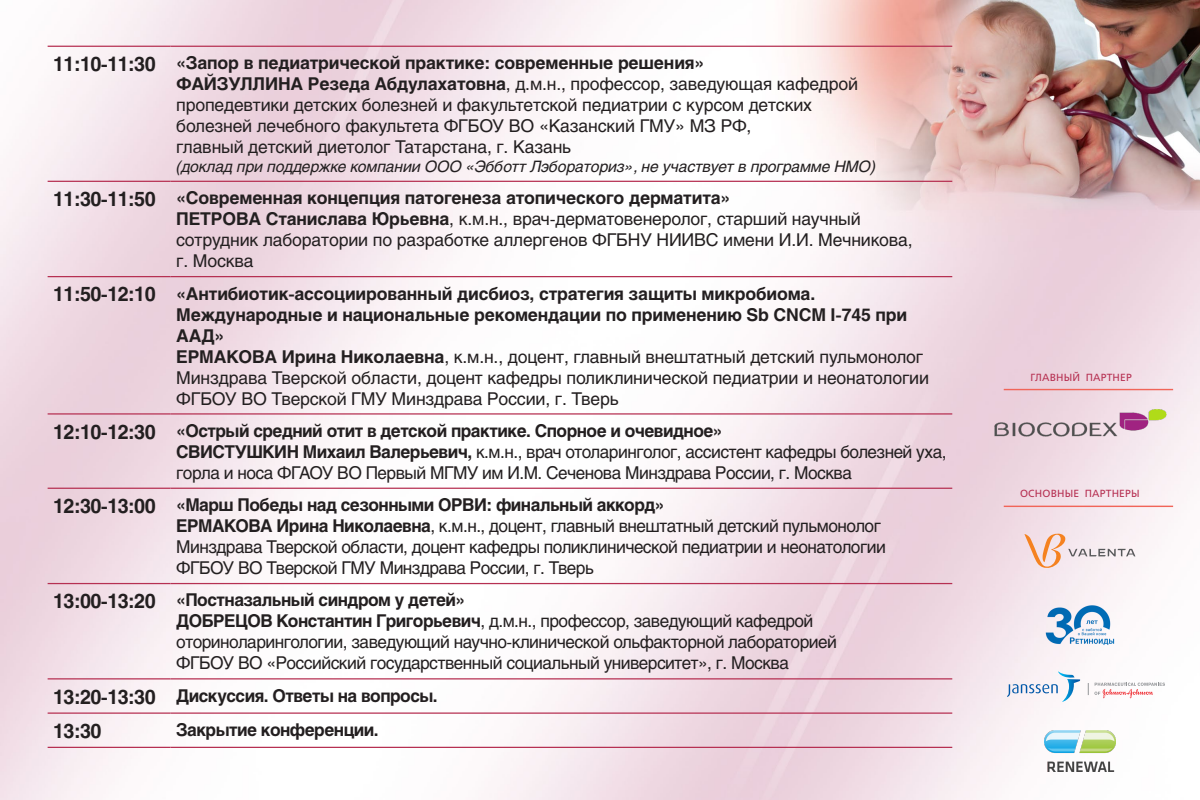
<style>
.page{position:relative;width:1200px;height:800px;background:#fff}
.page>*{position:absolute;margin:0;border:0;box-sizing:border-box;transform-origin:0 0}
.t1{font:700 20px "Helios C";letter-spacing:-.03em;color:#231f20}
.t2{font:17.5px/21px "Helios C";letter-spacing:-.01em;color:#231f20}
.t3{font:17.5px/21px "Helios C";letter-spacing:-.03em;color:#231f20}
.t4{font:700 17.5px/21px "Helios C";letter-spacing:-.01em;color:#231f20}
.t5{font:700 17.5px "Helios C";letter-spacing:-.03em;color:#231f20}
.t6{font:italic 15.62px "Helios C";letter-spacing:-.01em;color:#231f20}
.t7{font:10.31px "Free Set C";letter-spacing:.02em;color:#b63052}
.s1{font-weight:700}
</style>
<div class="page">
<img style="left:0;top:0;width:1200px;height:800px">
<hr style="left:1004px;top:389px;width:169px;height:1px;background:#f16559">
<hr style="left:1004px;top:506px;width:169px;height:1px;background:#f16559">
<img style="left:993px;top:408px;width:173px;height:33px">
<svg style="left:1024px;top:534px;width:111px;height:34px"></svg>
<img style="left:1041px;top:601px;width:78px;height:47px">
<img style="left:1058px;top:671px;width:22px;height:31px">
<svg style="left:1007px;top:684px;width:51px;height:13px"></svg>
<svg style="left:1088px;top:683px;width:77px;height:15px"></svg>
<img style="left:1045px;top:730px;width:70px;height:42px">
<hr style="left:48px;top:46px;width:123px;height:1px;background:#b63052">
<hr style="left:171px;top:46px;width:781px;height:1px;background:#b63052">
<hr style="left:48px;top:181px;width:123px;height:1px;background:#b63052">
<hr style="left:171px;top:181px;width:781px;height:1px;background:#b63052">
<hr style="left:48px;top:276px;width:123px;height:1px;background:#b63052">
<hr style="left:171px;top:276px;width:781px;height:1px;background:#b63052">
<hr style="left:48px;top:413px;width:123px;height:2px;background:#b63052">
<hr style="left:171px;top:413px;width:781px;height:2px;background:#b63052">
<hr style="left:48px;top:488px;width:123px;height:1px;background:#b63052">
<hr style="left:171px;top:488px;width:781px;height:1px;background:#b63052">
<hr style="left:48px;top:583px;width:123px;height:1px;background:#b63052">
<hr style="left:171px;top:583px;width:781px;height:1px;background:#b63052">
<hr style="left:48px;top:678px;width:123px;height:1px;background:#b63052">
<hr style="left:171px;top:678px;width:781px;height:1px;background:#b63052">
<hr style="left:48px;top:712px;width:123px;height:2px;background:#b63052">
<hr style="left:171px;top:712px;width:781px;height:2px;background:#b63052">
<hr style="left:48px;top:747px;width:123px;height:1px;background:#b63052">
<hr style="left:171px;top:747px;width:781px;height:1px;background:#b63052">
<p class="t1" style="left:53px;top:52px;width:104px">11:10-11:30</p>
<p class="t4" style="left:176px;top:52px;width:530px">«Запор в педиатрической практике: современные решения»</p>
<p class="t2" style="left:176px;top:73px;width:683px"><span class="s1">ФАЙЗУЛЛИНА Резеда Абдулахатовна</span>, д.м.н., профессор, заведующая кафедрой пропедевтики детских болезней и факультетской педиатрии с курсом детских болезней лечебного факультета ФГБОУ ВО «Казанский ГМУ» МЗ РФ,<br>главный детский диетолог Татарстана, г. Казань</p>
<p class="t6" style="left:176px;top:157px;width:701px">(доклад при поддержке компании ООО «Эбботт Лэбораториз», не участвует в программе НМО)</p>
<p class="t1" style="left:53px;top:187px;width:104px">11:30-11:50</p>
<p class="t4" style="left:176px;top:188px;width:556px">«Современная концепция патогенеза атопического дерматита»</p>
<p class="t2" style="left:176px;top:208px;width:738px"><span class="s1">ПЕТРОВА Станислава Юрьевна</span>, к.м.н., врач-дерматовенеролог, старший научный сотрудник лаборатории по разработке аллергенов ФГБНУ НИИВС имени И.И. Мечникова, г. Москва</p>
<p class="t1" style="left:53px;top:283px;width:104px">11:50-12:10</p>
<p class="t4" style="left:176px;top:283px;width:733px">«Антибиотик-ассоциированный дисбиоз, стратегия защиты микробиома.<br>Международные и национальные рекомендации по применению Sb CNCM I-745 при<br>ААД»</p>
<p class="t2" style="left:176px;top:346px;width:754px"><span class="s1">ЕРМАКОВА Ирина Николаевна</span>, к.м.н., доцент, главный внештатный детский пульмонолог<br>Минздрава Тверской области, доцент кафедры поликлинической педиатрии и неонатологии<br>ФГБОУ ВО Тверской ГМУ Минздрава России, г. Тверь</p>
<p class="t1" style="left:53px;top:420px;width:104px">12:10-12:30</p>
<p class="t5" style="left:176px;top:420px;width:548px">«Острый средний отит в детской практике. Спорное и очевидное»</p>
<p class="t3" style="left:176px;top:441px;width:772px"><span class="s1">СВИСТУШКИН Михаил Валерьевич,</span> к.м.н., врач отоларинголог, ассистент кафедры болезней уха, горла и носа ФГАОУ ВО Первый МГМУ им И.М. Сеченова Минздрава России, г. Москва</p>
<p class="t1" style="left:53px;top:494px;width:104px">12:30-13:00</p>
<p class="t5" style="left:176px;top:495px;width:490px">«Марш Победы над сезонными ОРВИ: финальный аккорд»</p>
<p class="t3" style="left:176px;top:515px;width:711px"><span class="s1">ЕРМАКОВА Ирина Николаевна</span>, к.м.н., доцент, главный внештатный детский пульмонолог<br>Минздрава Тверской области, доцент кафедры поликлинической педиатрии и неонатологии<br>ФГБОУ ВО Тверской ГМУ Минздрава России, г. Тверь</p>
<p class="t1" style="left:53px;top:590px;width:104px">13:00-13:20</p>
<p class="t5" style="left:176px;top:590px;width:290px">«Постназальный синдром у детей»</p>
<p class="t3" style="left:176px;top:611px;width:662px"><span class="s1">ДОБРЕЦОВ Константин Григорьевич</span>, д.м.н., профессор, заведующий кафедрой оториноларингологии, заведующий научно-клинической ольфакторной лабораторией<br>ФГБОУ ВО «Российский государственный социальный университет», г. Москва</p>
<p class="t1" style="left:53px;top:685px;width:104px">13:20-13:30</p>
<p class="t5" style="left:176px;top:685px;width:263px">Дискуссия. Ответы на вопросы.</p>
<p class="t1" style="left:53px;top:719px;width:50px">13:30</p>
<p class="t5" style="left:176px;top:720px;width:204px">Закрытие конференции.</p>
<p class="t7" style="left:1031px;top:371px;width:103px">ГЛАВНЫЙ ПАРТНЕР</p>
<p class="t7" style="left:1020px;top:488px;width:121px">ОСНОВНЫЕ ПАРТНЕРЫ</p>
</div>
